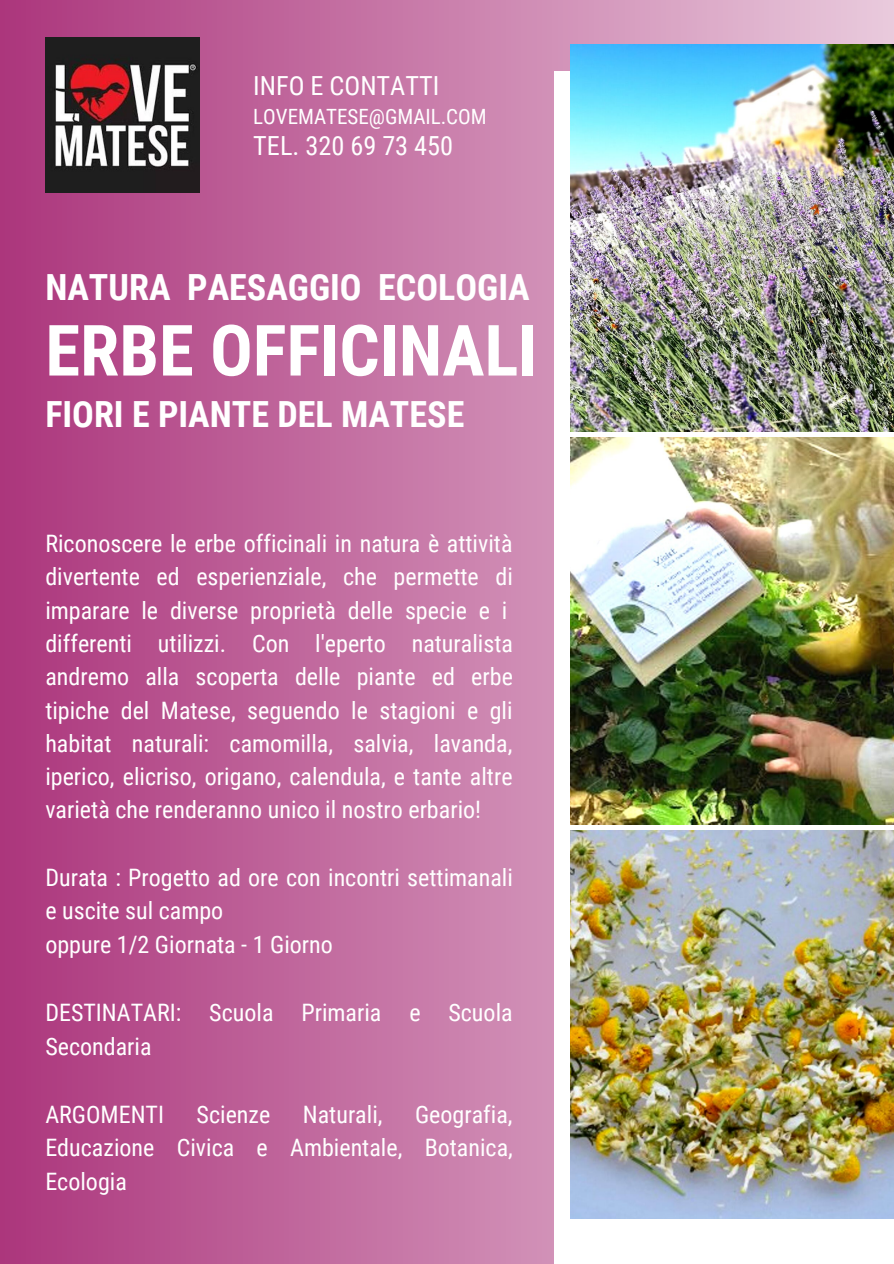
<style>
.page{position:relative;width:894px;height:1264px;background:#fff}
.page>*{position:absolute;margin:0;border:0;box-sizing:border-box;transform-origin:0 0}
.t1{font:700 70.8px "Roboto Condensed";color:#fff}
.t2{font:700 36px "Roboto Condensed";color:#fff}
.t3{font:26.25px "Roboto Condensed";color:#fff}
.t4{font:24px/33.3px "Roboto Condensed";color:#fff}
.t5{font:21px "Roboto Condensed";color:#fff}
</style>
<div class="page">
<div style="left:0;top:0;width:893px;height:1263px;background:linear-gradient(to right,#ab357c,#e9cadd)"></div>
<div style="left:554px;top:71px;width:339px;height:1192px;background:#fff"></div>
<img style="left:570px;top:44px;width:323px;height:388px">
<img style="left:570px;top:437px;width:323px;height:388px">
<img style="left:570px;top:830px;width:323px;height:388px">
<img style="left:45px;top:38px;width:155px;height:154px">
<p class="t3" style="left:253px;top:71px;width:187px">INFO E CONTATTI</p>
<p class="t5" style="left:253px;top:104px;width:235px">LOVEMATESE@GMAIL.COM</p>
<p class="t3" style="left:253px;top:131px;width:201px">TEL. 320 69 73 450</p>
<h2 class="t2" style="left:45px;top:266px;width:485px">NATURA PAESAGGIO ECOLOGIA</h2>
<h1 class="t1" style="left:45px;top:310px;width:493px">ERBE OFFICINALI</h1>
<h2 class="t2" style="left:45px;top:393px;width:420px">FIORI E PIANTE DEL MATESE</h2>
<p class="t4" style="left:45px;top:527px;width:469px">Riconoscere le erbe officinali in natura è attività divertente ed esperienziale, che permette di imparare le diverse proprietà delle specie e i differenti utilizzi. Con l'eperto naturalista andremo alla scoperta delle piante ed erbe tipiche del Matese, seguendo le stagioni e gli habitat naturali: camomilla, salvia, lavanda, iperico, elicriso, origano, calendula, e tante altre varietà che renderanno unico il nostro erbario!</p>
<p class="t4" style="left:45px;top:860px;width:469px;line-height:33.9px">Durata : Progetto ad ore con incontri settimanali e uscite sul campo<br>oppure 1/2 Giornata - 1 Giorno</p>
<p class="t4" style="left:45px;top:995px;width:468px;line-height:33.9px">DESTINATARI: Scuola Primaria e Scuola<br>Secondaria</p>
<p class="t4" style="left:45px;top:1097px;width:469px;line-height:33.9px;text-align:justify;text-indent:369px">Geografia, Educazione Civica e Ambientale, Botanica, Ecologia</p>
<p class="t4" style="left:45px;top:1097px;width:120px">ARGOMENTI</p>
<p class="t4" style="left:196px;top:1097px;width:75px">Scienze</p>
<p class="t4" style="left:303px;top:1097px;width:81px">Naturali,</p>
</div>
